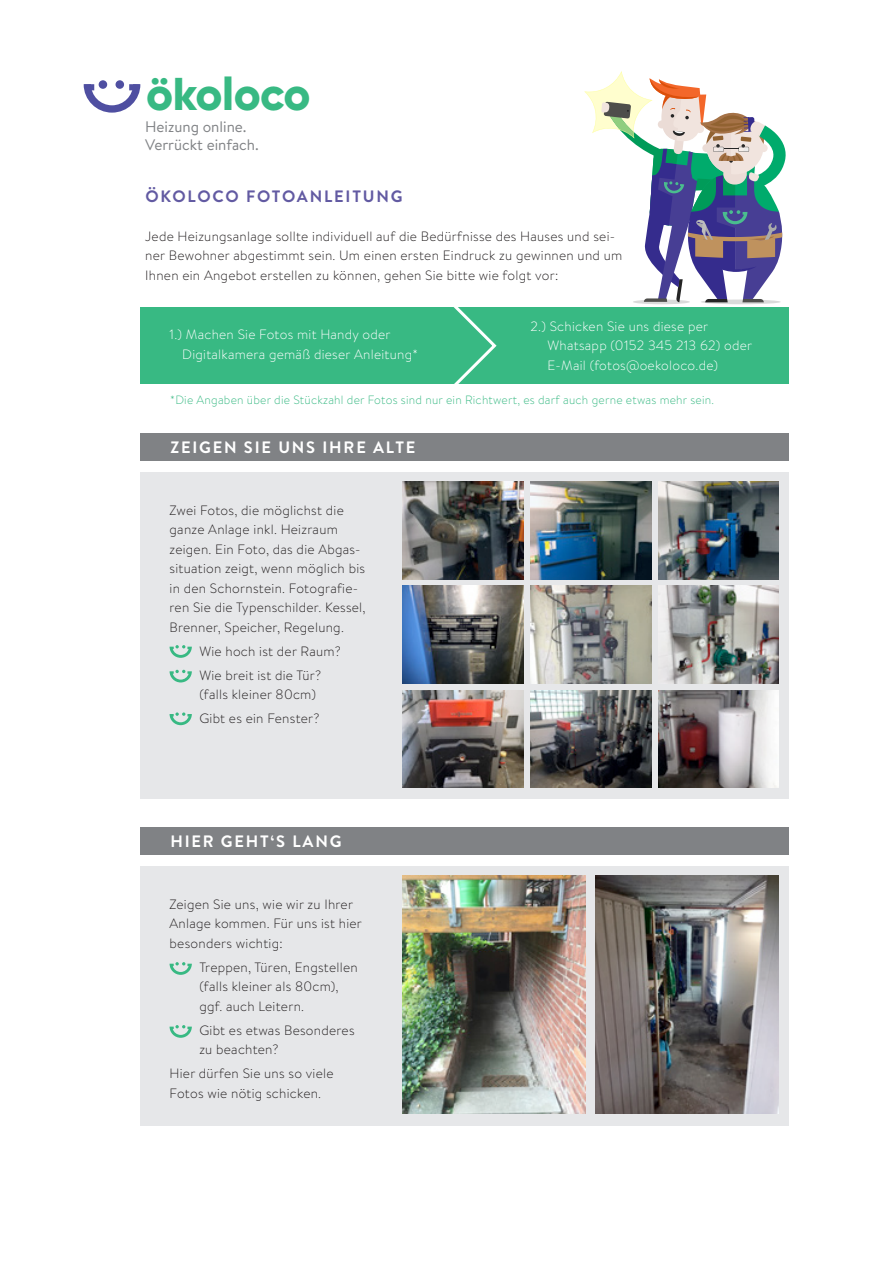
<style>
.page{position:relative;width:893px;height:1263px;background:#fff}
.page>*{position:absolute;margin:0;border:0;box-sizing:border-box;transform-origin:0 0}
.t1{font:800 45.9px "Gilroy";letter-spacing:-.01em;color:#38b983}
.t2{font:700 16.5px "Brandon Text";letter-spacing:.11em;color:#fff}
.t3{font:700 16.5px "Brandon Text";letter-spacing:.11em;color:#625aa2}
.t4{font:15.3px/18.3px "Brandon Text";color:#808285}
.t5{font:300 13.5px/19.5px "Brandon Text";letter-spacing:.02em;color:#231f20}
.t6{font:300 13.5px/19.5px "Brandon Text";letter-spacing:.02em;color:#fff}
.t7{font:300 12px "Brandon Text";letter-spacing:.02em;color:#38b983}
</style>
<div class="page">
<svg style="left:83px;top:80px;width:58px;height:33px"></svg>
<div style="left:140px;top:433px;width:649px;height:27px;background:#808285"></div>
<div style="left:140px;top:827px;width:649px;height:28px;background:#808285"></div>
<div style="left:140px;top:307px;width:649px;height:77px;background:#38b983"></div>
<div style="left:140px;top:472px;width:649px;height:326px;background:#e6e7e9"></div>
<div style="left:140px;top:866px;width:649px;height:259px;background:#e6e7e9"></div>
<img style="left:403px;top:482px;width:121px;height:97px">
<img style="left:530px;top:482px;width:121px;height:97px">
<img style="left:658px;top:482px;width:120px;height:97px">
<img style="left:403px;top:586px;width:121px;height:98px">
<img style="left:530px;top:586px;width:121px;height:98px">
<img style="left:658px;top:586px;width:121px;height:98px">
<img style="left:403px;top:690px;width:121px;height:98px">
<img style="left:530px;top:690px;width:121px;height:98px">
<img style="left:658px;top:690px;width:121px;height:98px">
<svg style="left:453px;top:307px;width:44px;height:77px"></svg>
<img style="left:596px;top:876px;width:183px;height:238px">
<img style="left:403px;top:876px;width:183px;height:238px">
<svg style="left:170px;top:645px;width:22px;height:13px"></svg>
<svg style="left:170px;top:670px;width:22px;height:12px"></svg>
<svg style="left:170px;top:712px;width:22px;height:13px"></svg>
<svg style="left:170px;top:962px;width:22px;height:13px"></svg>
<svg style="left:170px;top:1025px;width:22px;height:13px"></svg>
<svg style="left:701px;top:299px;width:80px;height:5px"></svg>
<div style="left:633px;top:299px;width:57px;height:5px;background:#dadada;border-radius:50%"></div>
<svg style="left:584px;top:71px;width:202px;height:231px"></svg>
<h1 class="t1" style="left:146px;top:65px;width:166px">ökoloco</h1>
<p class="t4" style="left:145px;top:117px;width:115px">Heizung online.<br>Verrückt einfach.</p>
<p class="t3" style="left:145px;top:185px;width:259px">ÖKOLOCO FOTOANLEITUNG</p>
<p class="t5" style="left:145px;top:226px;width:479px">Jede Heizungsanlage sollte individuell auf die Bedürfnisse des Hauses und sei&shy;ner Bewohner abgestimmt sein. Um einen ersten Eindruck zu gewinnen und um<br>Ihnen ein Angebot erstellen zu können, gehen Sie bitte wie folgt vor:</p>
<p class="t6" style="left:182px;top:324px;width:237px;text-indent:-13px">1.) Machen Sie Fotos mit Handy oder<br>Digitalkamera gemäß dieser Anleitung*</p>
<p class="t6" style="left:547px;top:316px;width:206px;text-indent:-17px">2.) Schicken Sie uns diese per<br>Whatsapp (0152 345 213 62) oder<br>E-Mail (fotos@oekoloco.de)</p>
<p class="t7" style="left:170px;top:392px;width:545px">*Die Angaben über die Stückzahl der Fotos sind nur ein Richtwert, es darf auch gerne etwas mehr sein.</p>
<p class="t2" style="left:170px;top:436px;width:247px">ZEIGEN SIE UNS I HRE ALTE</p>
<p class="t5" style="left:170px;top:500px;width:198px">Zwei Fotos, die möglichst die ganze Anlage inkl. Heizraum zeigen. Ein Foto, das die Abgas&shy;situation zeigt, wenn möglich bis in den Schornstein. Fotografie&shy;ren Sie die Typenschilder. Kessel,<br>Brenner, Speicher, Regelung.</p>
<p class="t5" style="left:199px;top:639px;width:143px;line-height:24px">Wie hoch ist der Raum?<br>Wie breit ist die Tür?</p>
<p class="t5" style="left:199px;top:682px;width:122px;line-height:24px">(falls kleiner 80cm)<br>Gibt es ein Fenster?</p>
<p class="t2" style="left:170px;top:830px;width:173px">H IER GEHT‘S LANG</p>
<p class="t5" style="left:170px;top:894px;width:194px">Zeigen Sie uns, wie wir zu Ihrer<br>Anlage kommen. Für uns ist hier besonders wichtig:</p>
<p class="t5" style="left:199px;top:957px;width:160px">Treppen, Türen, Engstellen (falls kleiner als 80cm), ggf. auch Leitern.</p>
<p class="t5" style="left:199px;top:1020px;width:157px">Gibt es etwas Besonderes zu beachten?</p>
<p class="t5" style="left:170px;top:1063px;width:166px">Hier dürfen Sie uns so viele<br>Fotos wie nötig schicken.</p>
</div>
